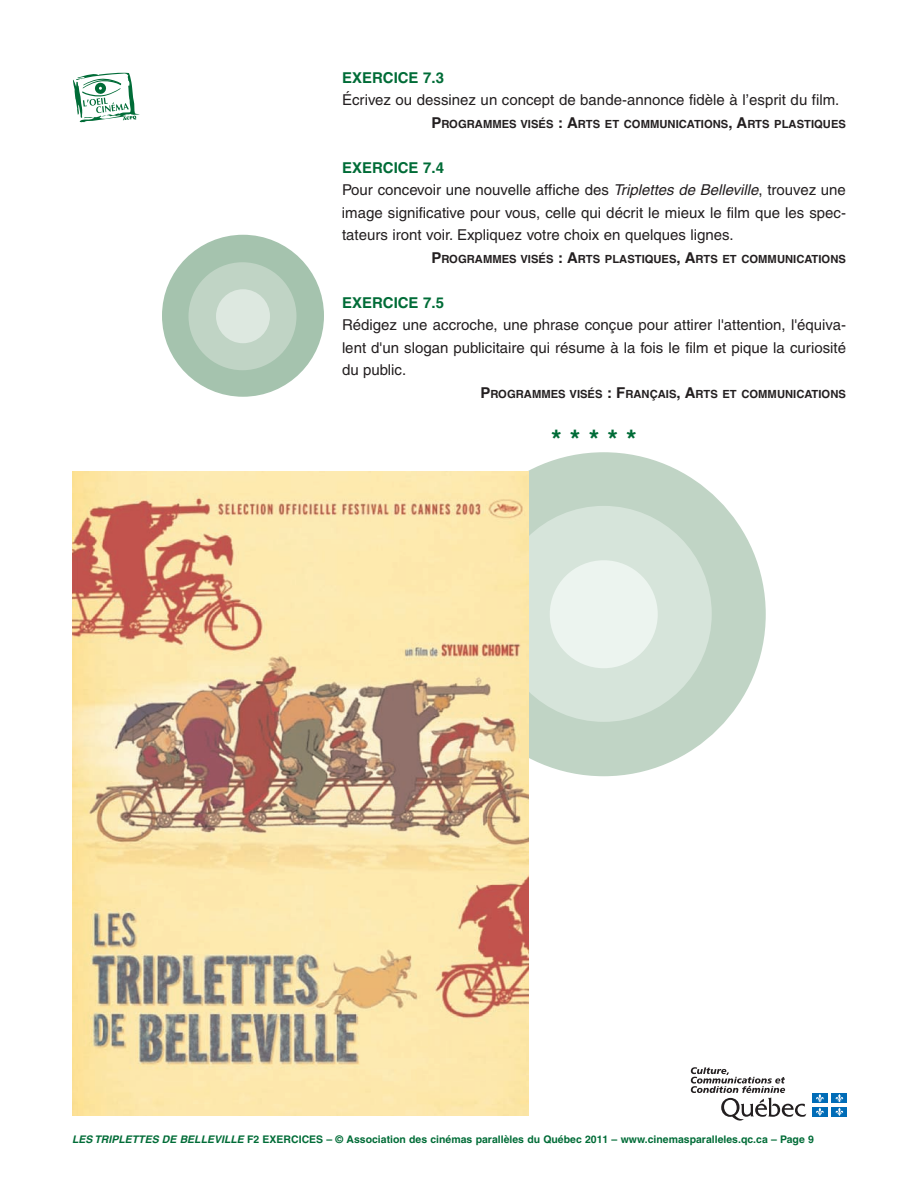
<style>
.page{position:relative;width:918px;height:1188px;background:#fff}
.page>*{position:absolute;margin:0;border:0;box-sizing:border-box;transform-origin:0 0}
.t1{font:700 27px "Helvetica";color:#006c37}
.t2{font:15px/22.5px "Helvetica";color:#231f20}
.t3{font:700 15px "Helvetica";color:#006c37}
.t4{font:700 11.25px "Helvetica";color:#231f20}
.t5{font:700 10.5px "Helvetica";color:#006c37}
.s1{font-size:15px}
.s2{font-weight:700;color:#006c37}
.s3{font-style:italic}
</style>
<div class="page">
<div style="left:442px;top:452px;width:324px;height:324px;background:#c0d4c5;border-radius:50%"></div>
<div style="left:496px;top:506px;width:216px;height:216px;background:#d6e4da;border-radius:50%"></div>
<div style="left:550px;top:560px;width:108px;height:108px;background:#ecf4ef;border-radius:50%"></div>
<div style="left:162px;top:235px;width:162px;height:162px;background:#a5c3ae;border-radius:50%"></div>
<div style="left:189px;top:262px;width:107px;height:108px;background:#c0d4c5;border-radius:50%"></div>
<div style="left:216px;top:289px;width:54px;height:54px;background:#dde8e0;border-radius:50%"></div>
<svg style="left:691px;top:1067px;width:115px;height:54px"></svg>
<div style="left:812px;top:1093px;width:15px;height:10px;background:#006cb7"></div>
<svg style="left:816px;top:1094px;width:8px;height:8px"></svg>
<div style="left:832px;top:1093px;width:15px;height:10px;background:#006cb7"></div>
<svg style="left:835px;top:1094px;width:8px;height:8px"></svg>
<div style="left:812px;top:1107px;width:15px;height:9px;background:#006cb7"></div>
<svg style="left:816px;top:1108px;width:8px;height:8px"></svg>
<div style="left:832px;top:1107px;width:15px;height:9px;background:#006cb7"></div>
<svg style="left:835px;top:1108px;width:8px;height:8px"></svg>
<svg style="left:73px;top:73px;width:67px;height:50px"></svg>
<img style="left:72px;top:471px;width:457px;height:645px">
<p class="t3" style="left:342px;top:72px;width:104px">EXERCICE 7.3</p>
<p class="t2" style="left:342px;top:90px;width:499px">Écrivez ou dessinez un concept de bande-annonce fidèle à l’esprit du film.</p>
<p class="t4" style="left:431px;top:119px;width:416px"><span class="s1">P</span>ROGRAMMES VISÉS <span class="s1">: A</span>RTS ET COMMUNICATIONS<span class="s1">, A</span>RTS PLASTIQUES</p>
<p class="t2" style="left:342px;top:158px;width:506px"><span class="s2">EXERCICE 7.4<br></span>Pour concevoir une nouvelle affiche des <span class="s3">Triplettes de Belleville</span>, trouvez une image significative pour vous, celle qui décrit le mieux le film que les spec&shy;tateurs iront voir. Expliquez votre choix en quelques lignes.</p>
<p class="t4" style="left:431px;top:254px;width:416px"><span class="s1">P</span>ROGRAMMES VISÉS <span class="s1">: A</span>RTS PLASTIQUES<span class="s1">, A</span>RTS ET COMMUNICATIONS</p>
<p class="t3" style="left:342px;top:297px;width:104px">EXERCICE 7.5</p>
<p class="t2" style="left:342px;top:315px;width:506px;text-align:justify">Rédigez une accroche, une phrase conçue pour attirer l'attention, l'équiva&shy;lent d'un slogan publicitaire qui résume à la fois le film et pique la curiosité du public.</p>
<p class="t4" style="left:480px;top:389px;width:367px"><span class="s1">P</span>ROGRAMMES VISÉS <span class="s1">: F</span>RANÇAIS<span class="s1">, A</span>RTS ET COMMUNICATIONS</p>
<h1 class="t1" style="left:551px;top:429px;width:87px">* * * * *</h1>
<p class="t5" style="left:72px;top:1135px;width:743px"><span class="s3">LES TRIPLETTES DE BELLEVILLE</span> F2 EXERCICES – © Association des cinémas parallèles du Québec 2011 – www.cinemasparalleles.qc.ca – Page 9</p>
</div>
